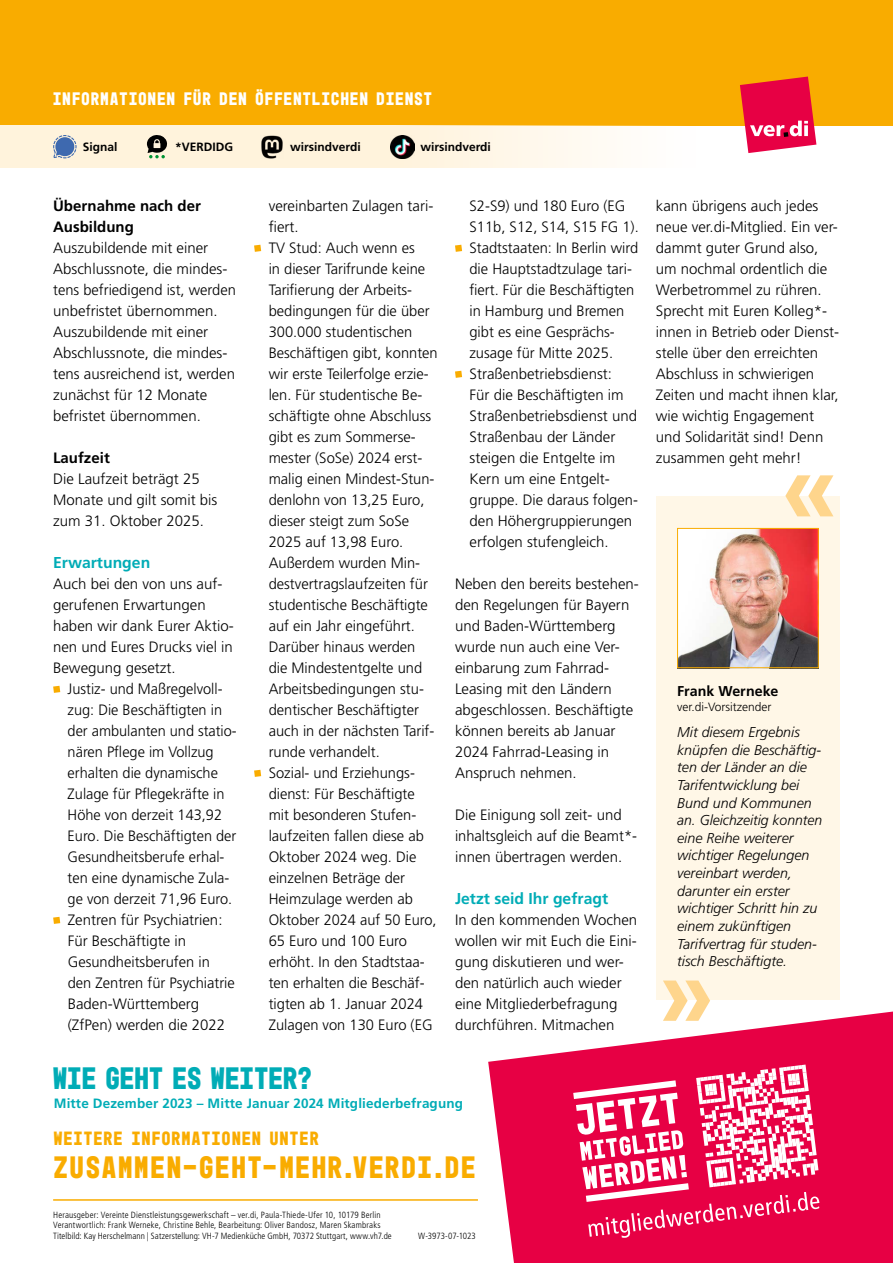
<style>
.page{position:relative;width:893px;height:1263px;background:#fff}
.page>*{position:absolute;margin:0;border:0;box-sizing:border-box;transform-origin:0 0}
.t1{font:700 31.5px "Mono 45 Headline";letter-spacing:.075em;color:#f9ac00}
.t2{font:700 31.5px "Mono 45 Headline";letter-spacing:.02em;color:#00acb6}
.t3{font:700 19.5px "Mono 45 Headline";letter-spacing:.075em;color:#f9ac00}
.t4{font:700 18.45px "Mono 45 Headline";letter-spacing:.075em;color:#fff}
.Zwischenueberschrift{font:700 15.75px "Frutiger LT Pro";color:#00acb6}
.Fliesstext_10Pt{font:300 15px/21px "Frutiger LT Pro";color:#000}
.Fliesstext_10Pt-2{font:700 15px/21px "Frutiger LT Pro";color:#000}
.t5{font:italic 300 14.25px/17.7px "Frutiger LT Pro";color:#000}
.t6{font:700 14.25px "Frutiger LT Pro";color:#000}
.Fliesstext_10Pt-3{font:700 13.5px "Frutiger LT Pro";letter-spacing:.01em;color:#00acb6}
.Fliesstext_10Pt-4{font:700 12px "Frutiger LT Pro";color:#000}
.t7{font:300 12px "Frutiger LT Pro";color:#000}
.copy{font:300 condensed 9px/10.5px "Frutiger LT Pro";letter-spacing:.015em;color:#000}
.copy-2{font:300 condensed 9px "Frutiger LT Pro";letter-spacing:-.01em;color:#000}
</style>
<div class="page">
<svg style="left:455px;top:245px;width:7px;height:7px"></svg>
<svg style="left:455px;top:371px;width:7px;height:7px"></svg>
<div style="left:0;top:0;width:893px;height:125px;background:#f9ac00"></div>
<svg style="left:254px;top:245px;width:7px;height:7px"></svg>
<svg style="left:254px;top:770px;width:7px;height:7px"></svg>
<svg style="left:53px;top:686px;width:7px;height:7px"></svg>
<svg style="left:53px;top:917px;width:7px;height:7px"></svg>
<svg style="left:740px;top:77px;width:76px;height:76px"></svg>
<hr style="left:53px;top:1199px;width:425px;height:2px;background:#f9ac00">
<div style="left:0;top:125px;width:695px;height:43px;background:linear-gradient(to right,#fff0d3,#fffaf3)"></div>
<svg style="left:53px;top:135px;width:24px;height:23px"></svg>
<svg style="left:147px;top:135px;width:20px;height:23px"></svg>
<svg style="left:488px;top:1011px;width:405px;height:252px;fill:#e70044"></svg>
<svg style="left:573px;top:1064px;width:246px;height:174px"></svg>
<img style="left:260px;top:135px;width:24px;height:23px">
<img style="left:391px;top:135px;width:23px;height:23px">
<div style="left:656px;top:496px;width:184px;height:503px;background:#fff7e7"></div>
<svg style="left:663px;top:980px;width:47px;height:41px"></svg>
<svg style="left:785px;top:475px;width:48px;height:41px"></svg>
<img style="left:679px;top:530px;width:138px;height:136px">
<div style="left:677px;top:528px;width:142px;height:140px;border:1px solid #f9ac00"></div>
<p class="t4" style="left:53px;top:88px;width:380px">INFORMATIONEN FÜR DEN ÖFFENTLICHEN DIENST</p>
<p class="Fliesstext_10Pt-4" style="left:83px;top:140px;width:36px">Signal</p>
<p class="Fliesstext_10Pt-4" style="left:175px;top:140px;width:60px">*VERDIDG</p>
<p class="Fliesstext_10Pt-4" style="left:290px;top:140px;width:72px">wirsindverdi</p>
<p class="Fliesstext_10Pt-4" style="left:420px;top:140px;width:72px">wirsindverdi</p>
<p class="Fliesstext_10Pt-2" style="left:53px;top:196px;width:149px">Übernahme nach der<br>Ausbildung</p>
<p class="Fliesstext_10Pt" style="left:53px;top:238px;width:184px">Auszubildende mit einer<br>Abschlussnote, die mindes&shy;tens befriedigend ist, werden unbefristet übernommen.<br>Auszubildende mit einer<br>Abschlussnote, die mindes&shy;tens ausreichend ist, werden zunächst für 12 Monate befristet übernommen.</p>
<p class="Fliesstext_10Pt-2" style="left:53px;top:448px;width:58px">Laufzeit</p>
<p class="Fliesstext_10Pt" style="left:53px;top:469px;width:166px">Die Laufzeit beträgt 25<br>Monate und gilt somit bis zum 31. Oktober 2025.</p>
<p class="Zwischenueberschrift" style="left:53px;top:554px;width:99px">Erwartungen</p>
<p class="Fliesstext_10Pt" style="left:53px;top:574px;width:182px">Auch bei den von uns auf&shy;gerufenen Erwartungen haben wir dank Eurer Aktio&shy;nen und Eures Drucks viel in<br>Bewegung gesetzt.</p>
<p class="Fliesstext_10Pt" style="left:68px;top:679px;width:171px">Justiz- und Maßregelvoll&shy;zug: Die Beschäftigten in der ambulanten und statio&shy;nären Pflege im Vollzug erhalten die dynamische<br>Zulage für Pflegekräfte in<br>Höhe von derzeit 143,92<br>Euro. Die Beschäftigten der<br>Gesundheitsberufe erhal&shy;ten eine dynamische Zula&shy;ge von derzeit 71,96 Euro.</p>
<p class="Fliesstext_10Pt" style="left:68px;top:910px;width:169px">Zentren für Psychiatrien:<br>Für Beschäftigte in<br>Gesundheitsberufen in den Zentren für Psychiatrie<br>Baden-Württemberg (ZfPen) werden die 2022</p>
<p class="Fliesstext_10Pt" style="left:269px;top:196px;width:166px">vereinbarten Zulagen tari&shy;fiert.</p>
<p class="Fliesstext_10Pt" style="left:269px;top:238px;width:171px">TV Stud: Auch wenn es<br>in dieser Tarifrunde keine<br>Tarifierung der Arbeits&shy;bedingungen für die über<br>300.000 studentischen<br>Beschäftigen gibt, konnten wir erste Teilerfolge erzie&shy;len. Für studentische Be&shy;schäftigte ohne Abschluss gibt es zum Sommerse&shy;mester (SoSe) 2024 erst&shy;malig einen Mindest-Stun&shy;denlohn von 13,25 Euro, dieser steigt zum SoSe<br>2025 auf 13,98 Euro.<br>Außerdem wurden Min&shy;destvertragslaufzeiten für studentische Beschäftigte auf ein Jahr eingeführt.<br>Darüber hinaus werden die Mindestentgelte und<br>Arbeitsbedingungen stu&shy;dentischer Beschäftigter auch in der nächsten Tarif&shy;runde verhandelt.</p>
<p class="Fliesstext_10Pt" style="left:269px;top:763px;width:169px">Sozial- und Erziehungs&shy;dienst: Für Beschäftigte mit besonderen Stufen&shy;laufzeiten fallen diese ab<br>Oktober 2024 weg. Die einzelnen Beträge der<br>Heimzulage werden ab<br>Oktober 2024 auf 50 Euro,<br>65 Euro und 100 Euro erhöht. In den Stadtstaa&shy;ten erhalten die Beschäf&shy;tigten ab 1. Januar 2024<br>Zulagen von 130 Euro (EG</p>
<p class="Fliesstext_10Pt" style="left:470px;top:196px;width:171px">S2-S9) und 180 Euro (EG<br>S11b, S12, S14, S15 FG 1).</p>
<p class="Fliesstext_10Pt" style="left:469px;top:238px;width:170px">Stadtstaaten: In Berlin wird die Hauptstadtzulage tari&shy;fiert. Für die Beschäftigten in Hamburg und Bremen gibt es eine Gesprächs&shy;zusage für Mitte 2025.</p>
<p class="Fliesstext_10Pt" style="left:470px;top:364px;width:170px">Straßenbetriebsdienst:<br>Für die Beschäftigten im<br>Straßenbetriebsdienst und<br>Straßenbau der Länder steigen die Entgelte im<br>Kern um eine Entgelt&shy;gruppe. Die daraus folgen&shy;den Höhergruppierungen erfolgen stufengleich.</p>
<p class="Fliesstext_10Pt" style="left:455px;top:574px;width:185px">Neben den bereits bestehen&shy;den Regelungen für Bayern und Baden-Württemberg wurde nun auch eine Ver&shy;einbarung zum Fahrrad--<br>Leasing mit den Ländern abgeschlossen. Beschäftigte können bereits ab Januar<br>2024 Fahrrad-Leasing in<br>Anspruch nehmen.</p>
<p class="Fliesstext_10Pt" style="left:455px;top:805px;width:184px">Die Einigung soll zeit- und inhaltsgleich auf die Beamt*- innen übertragen werden.</p>
<p class="Zwischenueberschrift" style="left:455px;top:890px;width:155px">Jetzt seid Ihr gefragt</p>
<p class="Fliesstext_10Pt" style="left:455px;top:910px;width:184px">In den kommenden Wochen wollen wir mit Euch die Eini&shy;gung diskutieren und wer&shy;den natürlich auch wieder eine Mitgliederbefragung durchführen. Mitmachen</p>
<h1 class="t2" style="left:53px;top:1060px;width:260px">WIE GEHT ES WEITER?</h1>
<p class="Fliesstext_10Pt-3" style="left:54px;top:1096px;width:411px">Mitte Dezember 2023 – Mitte Januar 2024 Mitgliederbefragung</p>
<h2 class="t3" style="left:54px;top:1126px;width:266px">WEITERE INFORMATIONEN UNTER</h2>
<h1 class="t1" style="left:54px;top:1148px;width:423px">ZUSAMMEN-GEHT-MEHR.VERDI.DE</h1>
<p class="copy" style="left:53px;top:1209px;width:340px">Herausgeber: Vereinte Dienstleistungsgewerkschaft – ver.di, Paula-Thiede-Ufer 10, 10179 Berlin<br>Verantwortlich: Frank Werneke, Christine Behle, Bearbeitung: Oliver Bandosz, Maren Skambraks<br>Titelbild: Kay Herschelmann | Satzerstellung: VH-7 Medienküche GmbH, 70372 Stuttgart, www.vh7.de</p>
<p class="copy-2" style="left:418px;top:1230px;width:59px">W-3973-07-1023</p>
<p class="Fliesstext_10Pt" style="left:656px;top:196px;width:185px">kann übrigens auch jedes neue ver.di-Mitglied. Ein ver&shy;dammt guter Grund also, um nochmal ordentlich die<br>Werbetrommel zu rühren.<br>Sprecht mit Euren Kolleg*- innen in Betrieb oder Dienst&shy;stelle über den erreichten<br>Abschluss in schwierigen<br>Zeiten und macht ihnen klar, wie wichtig Engagement und Solidarität sind! Denn zusammen geht mehr!</p>
<p class="t6" style="left:677px;top:682px;width:103px">Frank Werneke</p>
<p class="t7" style="left:677px;top:700px;width:96px">ver.di-Vorsitzender</p>
<p class="t5" style="left:677px;top:723px;width:147px">Mit diesem Ergebnis knüpfen die Beschäftig&shy;ten der Länder an die<br>Tarifentwicklung bei<br>Bund und Kommunen an. Gleichzeitig konnten eine Reihe weiterer wichtiger Regelungen vereinbart werden, darunter ein erster wichtiger Schritt hin zu einem zukünftigen<br>Tarifvertrag für studen&shy;tisch Beschäftigte.</p>
</div>
